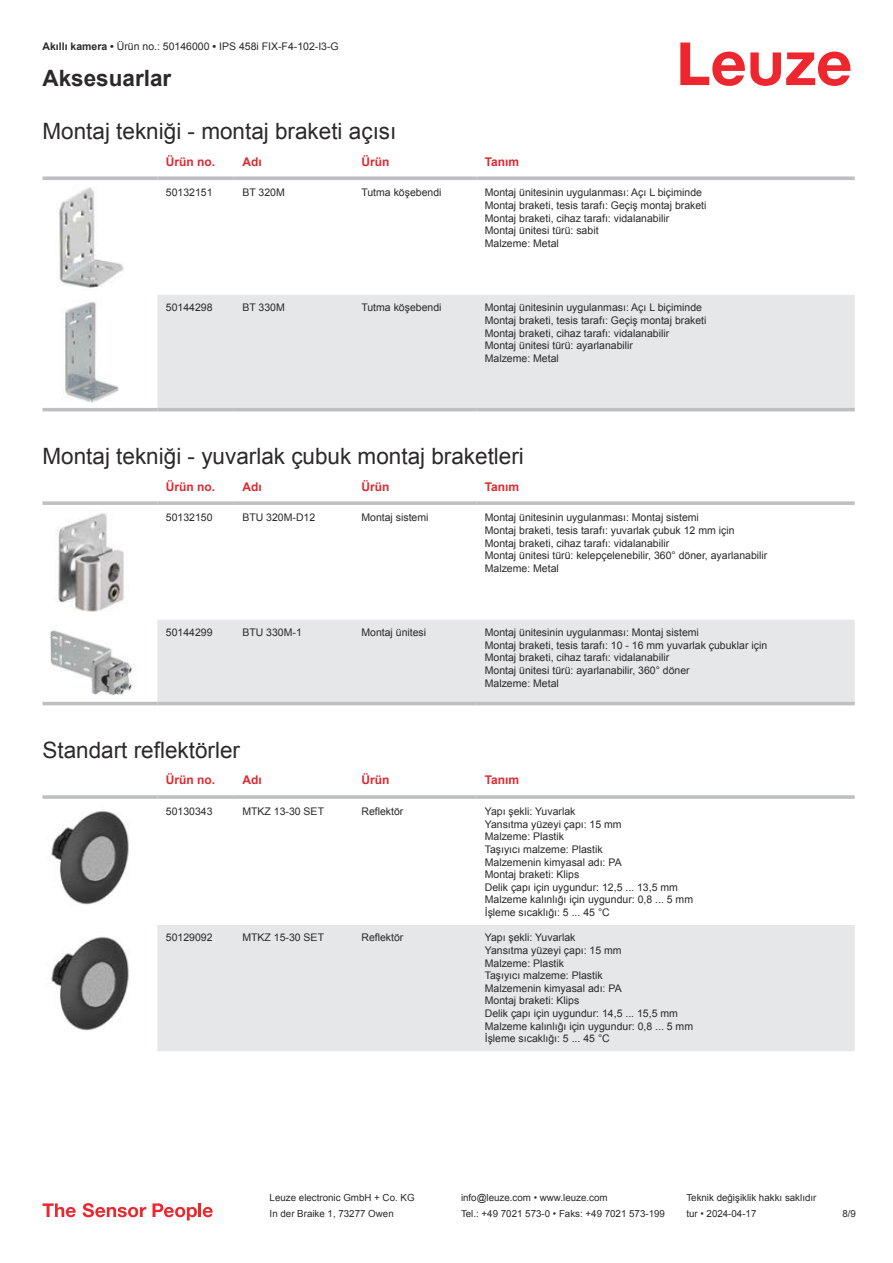
<style>
.page{position:relative;width:893px;height:1263px;background:#fff}
.page>*{position:absolute;margin:0;border:0;box-sizing:border-box;transform-origin:0 0}
.t1{font:22.5px "Arial";color:#2b292a}
.t2{font:700 22.5px "Arial";color:#2b292a}
.t3{font:700 12px "Arial";color:#db2a30}
.t4{font:10.5px/12.6px "Arial";color:#2b292a}
.t5{font:9.75px "Arial";color:#2b292a}
.s1{font-weight:700}
</style>
<div class="page">
<svg style="left:680px;top:43px;width:170px;height:43px"></svg>
<div style="left:157px;top:295px;width:698px;height:113px;background:#e6e7e9"></div>
<svg style="left:43px;top:176px;width:114px;height:4px"></svg>
<svg style="left:157px;top:176px;width:77px;height:4px"></svg>
<svg style="left:234px;top:176px;width:119px;height:4px"></svg>
<svg style="left:353px;top:176px;width:123px;height:4px"></svg>
<svg style="left:476px;top:176px;width:379px;height:4px;background:#c4c6c8"></svg>
<hr style="left:43px;top:408px;width:114px;height:3px;background:#bdbfc1">
<hr style="left:157px;top:408px;width:77px;height:3px;background:#bdbfc1">
<hr style="left:234px;top:408px;width:119px;height:3px;background:#bdbfc1">
<hr style="left:353px;top:408px;width:123px;height:3px;background:#bdbfc1">
<hr style="left:476px;top:408px;width:379px;height:3px;background:#bdbfc1">
<img style="left:59px;top:187px;width:65px;height:101px">
<img style="left:65px;top:302px;width:54px;height:101px">
<svg style="left:43px;top:701px;width:812px;height:5px"></svg>
<div style="left:157px;top:620px;width:698px;height:82px;background:#e6e7e9"></div>
<svg style="left:43px;top:501px;width:114px;height:4px"></svg>
<svg style="left:157px;top:501px;width:77px;height:4px"></svg>
<svg style="left:234px;top:501px;width:119px;height:4px"></svg>
<svg style="left:353px;top:501px;width:123px;height:4px"></svg>
<svg style="left:476px;top:501px;width:379px;height:4px;background:#c3c5c7"></svg>
<hr style="left:43px;top:702px;width:114px;height:3px;background:#bdbfc1">
<hr style="left:157px;top:702px;width:77px;height:3px;background:#bdbfc1">
<hr style="left:234px;top:702px;width:119px;height:3px;background:#bdbfc1">
<hr style="left:353px;top:702px;width:123px;height:3px;background:#bdbfc1">
<hr style="left:476px;top:702px;width:379px;height:3px;background:#bdbfc1">
<img style="left:54px;top:513px;width:70px;height:99px">
<img style="left:50px;top:630px;width:86px;height:65px">
<div style="left:157px;top:925px;width:698px;height:126px;background:#e6e7e9"></div>
<hr style="left:43px;top:795px;width:114px;height:4px;background:#bdbfc1">
<hr style="left:157px;top:795px;width:77px;height:4px;background:#c8cacc">
<hr style="left:234px;top:795px;width:119px;height:4px;background:#c3c5c7">
<hr style="left:353px;top:795px;width:123px;height:4px;background:#bdbfc1">
<hr style="left:476px;top:795px;width:379px;height:4px;background:#c8cacc">
<img style="left:45px;top:811px;width:84px;height:94px">
<img style="left:45px;top:937px;width:84px;height:94px">
<svg style="left:43px;top:1203px;width:33px;height:14px"></svg>
<svg style="left:83px;top:1203px;width:63px;height:14px"></svg>
<svg style="left:153px;top:1203px;width:44px;height:17px"></svg>
<hr style="left:198px;top:1203px;width:3px;height:14px;background:#ed272d">
<svg style="left:203px;top:1207px;width:10px;height:10px"></svg>
<p class="t4" style="left:43px;top:41px;width:298px"><span class="s1">Akıllı kamera •</span> Ürün no.: 50146000 <span class="s1">•</span> IPS 458i FIX-F4-102-I3-G</p>
<h1 class="t2" style="left:43px;top:63px;width:130px">Aksesuarlar</h1>
<h1 class="t1" style="left:43px;top:116px;width:355px">Montaj tekniği - montaj braketi açısı</h1>
<p class="t3" style="left:166px;top:153px;width:51px">Ürün no.</p>
<p class="t3" style="left:242px;top:153px;width:21px">Adı</p>
<p class="t3" style="left:361px;top:153px;width:29px">Ürün</p>
<p class="t3" style="left:485px;top:153px;width:36px">Tanım</p>
<p class="t4" style="left:166px;top:187px;width:48px">50132151</p>
<p class="t4" style="left:242px;top:187px;width:44px">BT 320M</p>
<p class="t4" style="left:361px;top:186px;width:82px">Tutma köşebendi</p>
<p class="t4" style="left:485px;top:186px;width:223px">Montaj ünitesinin uygulanması: Açı L biçiminde Montaj braketi, tesis tarafı: Geçiş montaj braketi Montaj braketi, cihaz tarafı: vidalanabilir<br>Montaj ünitesi türü: sabit<br>Malzeme: Metal</p>
<p class="t4" style="left:166px;top:301px;width:48px">50144298</p>
<p class="t4" style="left:242px;top:302px;width:44px">BT 330M</p>
<p class="t4" style="left:361px;top:301px;width:82px">Tutma köşebendi</p>
<p class="t4" style="left:485px;top:301px;width:223px">Montaj ünitesinin uygulanması: Açı L biçiminde Montaj braketi, tesis tarafı: Geçiş montaj braketi Montaj braketi, cihaz tarafı: vidalanabilir<br>Montaj ünitesi türü: ayarlanabilir<br>Malzeme: Metal</p>
<h1 class="t1" style="left:43px;top:441px;width:483px">Montaj tekniği - yuvarlak çubuk montaj braketleri</h1>
<p class="t3" style="left:166px;top:478px;width:51px">Ürün no.</p>
<p class="t3" style="left:242px;top:478px;width:21px">Adı</p>
<p class="t3" style="left:361px;top:478px;width:29px">Ürün</p>
<p class="t3" style="left:485px;top:478px;width:36px">Tanım</p>
<p class="t4" style="left:166px;top:512px;width:48px">50132150</p>
<p class="t4" style="left:242px;top:512px;width:74px">BTU 320M-D12</p>
<p class="t4" style="left:361px;top:511px;width:69px">Montaj sistemi</p>
<p class="t4" style="left:485px;top:511px;width:284px">Montaj ünitesinin uygulanması: Montaj sistemi<br>Montaj braketi, tesis tarafı: yuvarlak çubuk 12 mm için Montaj braketi, cihaz tarafı: vidalanabilir<br>Montaj ünitesi türü: kelepçelenebilir, 360° döner, ayarlanabilir Malzeme: Metal</p>
<p class="t4" style="left:166px;top:626px;width:48px">50144299</p>
<p class="t4" style="left:242px;top:627px;width:61px">BTU 330M-1</p>
<p class="t4" style="left:361px;top:626px;width:66px">Montaj ünitesi</p>
<p class="t4" style="left:485px;top:626px;width:284px">Montaj ünitesinin uygulanması: Montaj sistemi<br>Montaj braketi, tesis tarafı: 10 - 16 mm yuvarlak çubuklar için Montaj braketi, cihaz tarafı: vidalanabilir<br>Montaj ünitesi türü: ayarlanabilir, 360° döner<br>Malzeme: Metal</p>
<h1 class="t1" style="left:43px;top:735px;width:199px">Standart reflektörler</h1>
<p class="t3" style="left:166px;top:772px;width:51px">Ürün no.</p>
<p class="t3" style="left:242px;top:772px;width:21px">Adı</p>
<p class="t3" style="left:361px;top:772px;width:29px">Ürün</p>
<p class="t3" style="left:485px;top:772px;width:36px">Tanım</p>
<p class="t4" style="left:166px;top:806px;width:48px">50130343</p>
<p class="t4" style="left:242px;top:806px;width:83px">MTKZ 13-30 SET</p>
<p class="t4" style="left:361px;top:805px;width:44px">Reflektör</p>
<p class="t4" style="left:485px;top:805px;width:210px">Yapı şekli: Yuvarlak<br>Yansıtma yüzeyi çapı: 15 mm<br>Malzeme: Plastik<br>Taşıyıcı malzeme: Plastik<br>Malzemenin kimyasal adı: PA<br>Montaj braketi: Klips<br>Delik çapı için uygundur: 12,5 ... 13,5 mm<br>Malzeme kalınlığı için uygundur: 0,8 ... 5 mm<br>İşleme sıcaklığı: 5 ... 45 °C</p>
<p class="t4" style="left:166px;top:931px;width:48px">50129092</p>
<p class="t4" style="left:242px;top:932px;width:83px">MTKZ 15-30 SET</p>
<p class="t4" style="left:361px;top:931px;width:44px">Reflektör</p>
<p class="t4" style="left:485px;top:931px;width:210px">Yapı şekli: Yuvarlak<br>Yansıtma yüzeyi çapı: 15 mm<br>Malzeme: Plastik<br>Taşıyıcı malzeme: Plastik<br>Malzemenin kimyasal adı: PA<br>Montaj braketi: Klips<br>Delik çapı için uygundur: 14,5 ... 15,5 mm<br>Malzeme kalınlığı için uygundur: 0,8 ... 5 mm<br>İşleme sıcaklığı: 5 ... 45 °C</p>
<p class="t5" style="left:270px;top:1191px;width:146px">Leuze electronic GmbH + Co. KG</p>
<p class="t5" style="left:461px;top:1191px;width:148px">info@leuze.com • www.leuze.com</p>
<p class="t5" style="left:686px;top:1191px;width:132px">Teknik değişiklik hakkı saklıdır</p>
<p class="t5" style="left:270px;top:1207px;width:126px">In der Braike 1, 73277 Owen</p>
<p class="t5" style="left:461px;top:1207px;width:205px">Tel.: +49 7021 573-0 • Faks: +49 7021 573-199</p>
<p class="t5" style="left:686px;top:1207px;width:72px">tur • 2024-04-17</p>
<p class="t5" style="left:842px;top:1210px;width:15px">8 /9</p>
</div>
